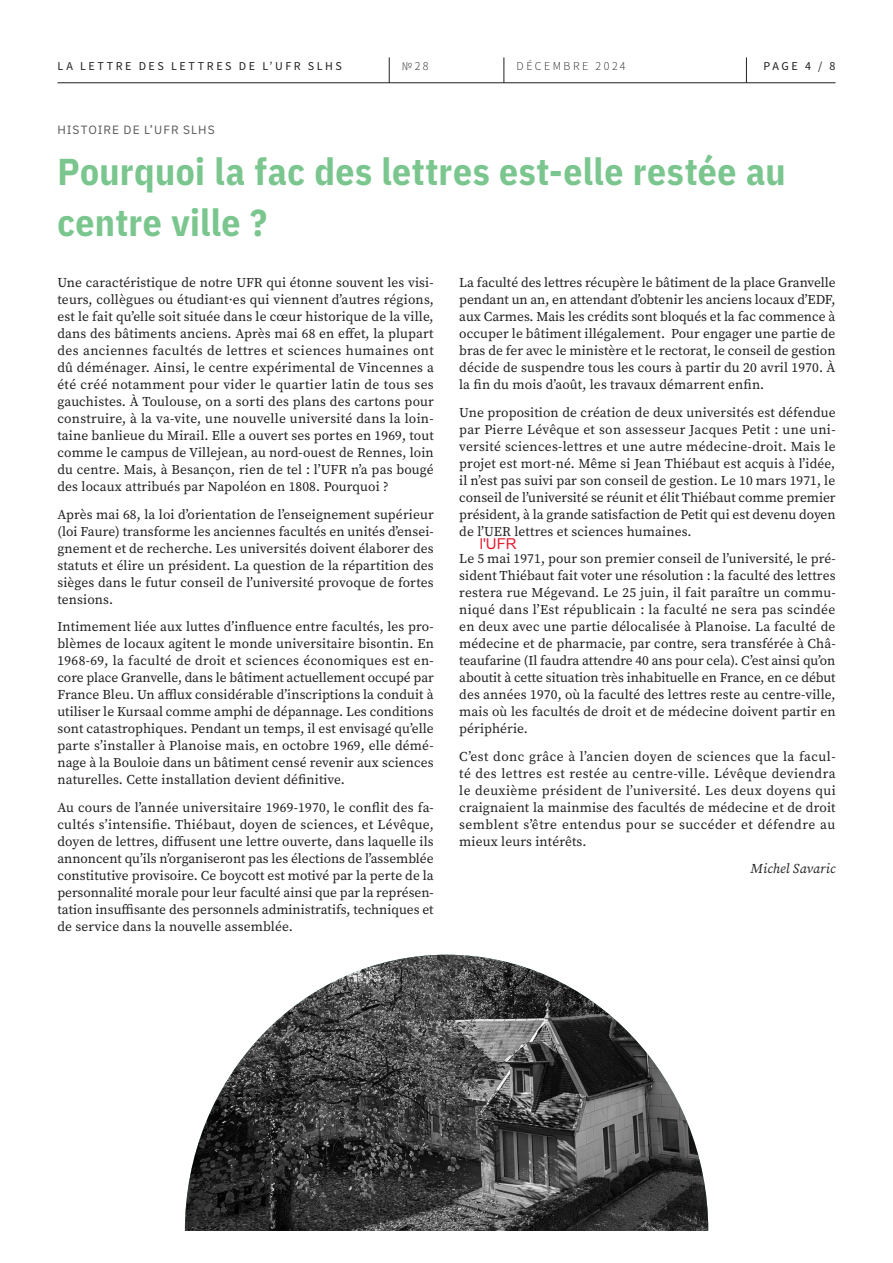
<style>
.page{position:relative;width:893px;height:1263px;background:#fff}
.page>*{position:absolute;margin:0;border:0;box-sizing:border-box;transform-origin:0 0}
.La_Une{font:700 37.5px/51px "IBM Plex Sans Cond";letter-spacing:.01em;color:#7ac68e}
.t1{font:15px "Arial";color:#e52136}
.Texte_Courant{font:13.5px/17px "Source Serif Pro";letter-spacing:.01em;color:#231f20;text-align:justify}
.Texte_Courant-2{font:italic 13.5px "Source Serif Pro";letter-spacing:.01em;color:#231f20}
.t2{font:12px "Source Sans Pro";letter-spacing:.21em;color:#231f20}
.Chapeau{font:12px "IBM Plex Sans";letter-spacing:.085em;color:#57585a}
.t3{font:300 12px "Source Sans Pro";letter-spacing:.205em;color:#231f20}
</style>
<div class="page">
<hr style="left:58px;top:83px;width:777px;height:1px;background:#231f20">
<svg style="left:389px;top:57px;width:1px;height:26px"></svg>
<svg style="left:504px;top:57px;width:1px;height:26px"></svg>
<svg style="left:746px;top:57px;width:1px;height:26px"></svg>
<img style="left:185px;top:955px;width:523px;height:276px">
<p class="t2" style="left:58px;top:58px;width:286px">LA LETTRE DES LETTRES DE L’UFR SLHS</p>
<p class="t3" style="left:402px;top:58px;width:28px">№28</p>
<p class="t3" style="left:517px;top:58px;width:110px">DÉCEMBRE 2024</p>
<p class="t2" style="left:764px;top:58px;width:73px">PAGE 4 / 8</p>
<p class="Chapeau" style="left:57px;top:121px;width:159px">HISTOIRE DE L’UFR SLHS</p>
<p class="La_Une" style="left:57px;top:143px;width:730px">Pourquoi la fac des lettres est-elle restée au centre ville ?</p>
<p class="Texte_Courant" style="left:57px;top:274px;width:378px">Une caractéristique de notre UFR qui étonne souvent les visi&shy;teurs, collègues ou étudiant·es qui viennent d’autres régions, est le fait qu’elle soit située dans le cœur historique de la ville, dans des bâtiments anciens. Après mai 68 en effet, la plupart des anciennes facultés de lettres et sciences humaines ont dû déménager. Ainsi, le centre expérimental de Vincennes a été créé notamment pour vider le quartier latin de tous ses gauchistes. À Toulouse, on a sorti des plans des cartons pour construire, à la va-vite, une nouvelle université dans la loin&shy;taine banlieue du Mirail. Elle a ouvert ses portes en 1969, tout comme le campus de Villejean, au nord-ouest de Rennes, loin du centre. Mais, à Besançon, rien de tel : l’UFR n’a pas bougé des locaux attribués par Napoléon en 1808. Pourquoi ?</p>
<p class="Texte_Courant" style="left:57px;top:506px;width:378px">Après mai 68, la loi d’orientation de l’enseignement supérieur (loi Faure) transforme les anciennes facultés en unités d’ensei&shy;gnement et de recherche. Les universités doivent élaborer des statuts et élire un président. La question de la répartition des sièges dans le futur conseil de l’université provoque de fortes tensions.</p>
<p class="Texte_Courant" style="left:57px;top:618px;width:378px">Intimement liée aux luttes d’influence entre facultés, les pro&shy;blèmes de locaux agitent le monde universitaire bisontin. En 1968-69, la faculté de droit et sciences économiques est en&shy;core place Granvelle, dans le bâtiment actuellement occupé par France Bleu. Un afflux considérable d’inscriptions la conduit à utiliser le Kursaal comme amphi de dépannage. Les conditions sont catastrophiques. Pendant un temps, il est envisagé qu’elle parte s’installer à Planoise mais, en octobre 1969, elle démé&shy;nage à la Bouloie dans un bâtiment censé revenir aux sciences naturelles. Cette installation devient définitive.</p>
<p class="Texte_Courant" style="left:57px;top:799px;width:378px">Au cours de l’année universitaire 1969-1970, le conflit des fa&shy;cultés s’intensifie. Thiébaut, doyen de sciences, et Lévêque, doyen de lettres, diffusent une lettre ouverte, dans laquelle ils annoncent qu’ils n’organiseront pas les élections de l’assemblée constitutive provisoire. Ce boycott est motivé par la perte de la personnalité morale pour leur faculté ainsi que par la représen&shy;tation insuffisante des personnels administratifs, techniques et de service dans la nouvelle assemblée.</p>
<p class="Texte_Courant" style="left:459px;top:274px;width:378px">La faculté des lettres récupère le bâtiment de la place Granvelle pendant un an, en attendant d’obtenir les anciens locaux d’EDF, aux Carmes. Mais les crédits sont bloqués et la fac commence à occuper le bâtiment illégalement. Pour engager une partie de bras de fer avec le ministère et le rectorat, le conseil de gestion décide de suspendre tous les cours à partir du 20 avril 1970. À la fin du mois d’août, les travaux démarrent enfin.</p>
<p class="Texte_Courant" style="left:459px;top:404px;width:378px">Une proposition de création de deux universités est défendue par Pierre Lévêque et son assesseur Jacques Petit : une uni&shy;versité sciences-lettres et une autre médecine-droit. Mais le projet est mort-né. Même si Jean Thiébaut est acquis à l’idée, il n’est pas suivi par son conseil de gestion. Le 10 mars 1971, le conseil de l’université se réunit et élit Thiébaut comme premier président, à la grande satisfaction de Petit qui est devenu doyen de l’UER lettres et sciences humaines.</p>
<p class="Texte_Courant" style="left:459px;top:550px;width:378px">Le 5 mai 1971, pour son premier conseil de l’université, le pré&shy;sident Thiébaut fait voter une résolution : la faculté des lettres restera rue Mégevand. Le 25 juin, il fait paraître un commu&shy;niqué dans l’Est républicain : la faculté ne sera pas scindée en deux avec une partie délocalisée à Planoise. La faculté de médecine et de pharmacie, par contre, sera transférée à Châ&shy;teaufarine (Il faudra attendre 40 ans pour cela). C’est ainsi qu’on aboutit à cette situation très inhabituelle en France, en ce début des années 1970, où la faculté des lettres reste au centre-ville, mais où les facultés de droit et de médecine doivent partir en périphérie.</p>
<p class="Texte_Courant" style="left:459px;top:748px;width:378px">C’est donc grâce à l’ancien doyen de sciences que la facul&shy;té des lettres est restée au centre-ville. Lévêque deviendra le deuxième président de l’université. Les deux doyens qui craignaient la mainmise des facultés de médecine et de droit semblent s’être entendus pour se succéder et défendre au mieux leurs intérêts.</p>
<p class="Texte_Courant-2" style="left:751px;top:859px;width:86px">Michel Savaric</p>
<p class="t1" style="left:480px;top:534px;width:39px">l'UFR</p>
</div>
